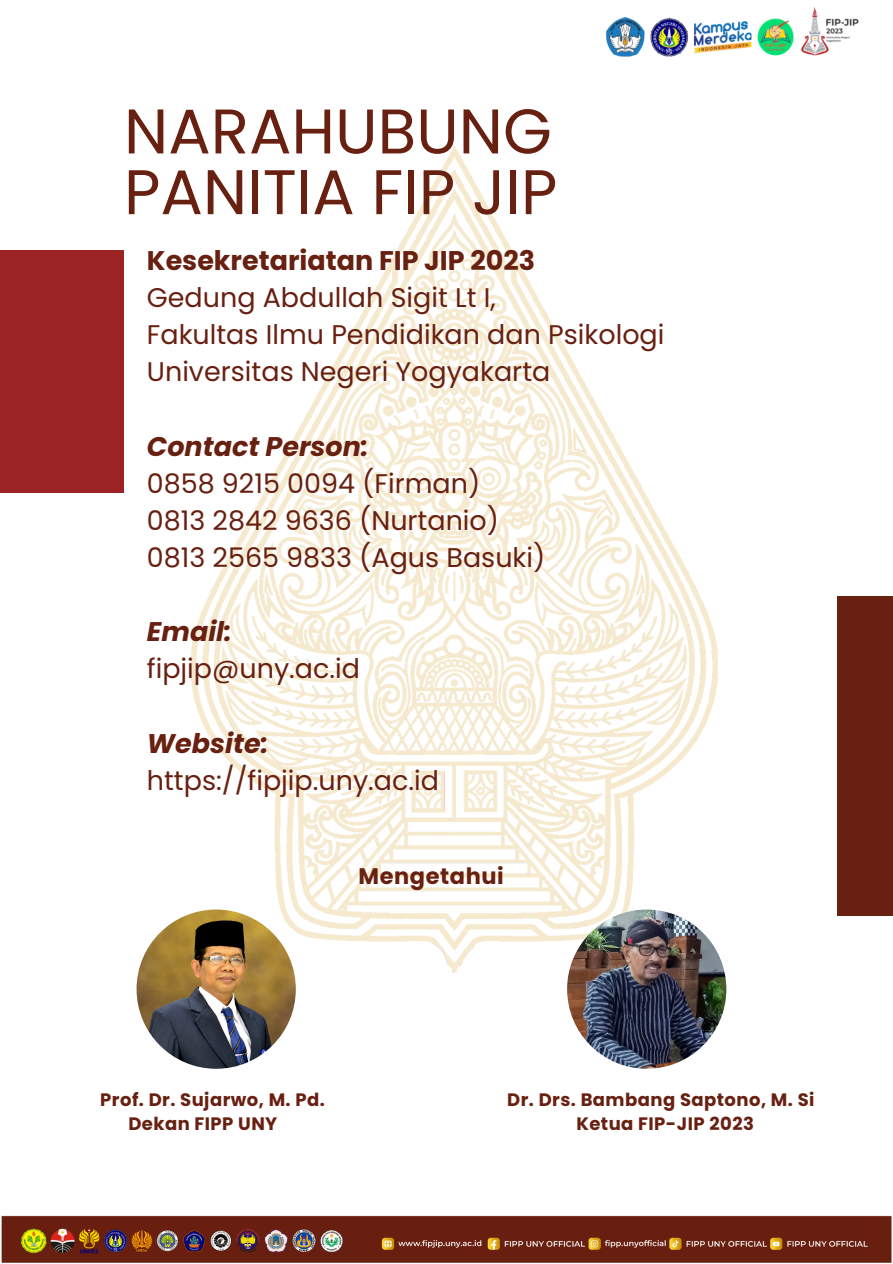
<style>
.page{position:relative;width:893px;height:1264px;background:#fff}
.page>*{position:absolute;margin:0;border:0;box-sizing:border-box;transform-origin:0 0}
.t1{font:63px "Poppins";color:#682011}
.t2{font:27px "Poppins";color:#682011}
.t3{font:italic 700 27px "Poppins";color:#682011}
.t4{font:700 27px "Poppins";color:#682011}
.t5{font:700 22.5px "Poppins";letter-spacing:.025em;color:#682011}
.t6{font:700 18px "Poppins";letter-spacing:.025em;color:#682011}
</style>
<div class="page">
<div style="left:0;top:250px;width:123px;height:242px;background:#9b2323"></div>
<img style="left:191px;top:145px;width:529px;height:860px">
<div style="left:837px;top:596px;width:55px;height:319px;background:#682011"></div>
<img style="left:605px;top:7px;width:254px;height:50px">
<img style="left:1px;top:1215px;width:891px;height:47px">
<img style="left:567px;top:909px;width:159px;height:159px;border-radius:50%">
<img style="left:136px;top:909px;width:160px;height:159px;border-radius:50%">
<p class="t1" style="left:124px;top:87px;width:429px">NARAHUBUNG</p>
<p class="t1" style="left:124px;top:148px;width:435px">PANITIA FIP JIP</p>
<p class="t4" style="left:147px;top:242px;width:390px">Kesekretariatan FIP JIP 2023</p>
<p class="t2" style="left:147px;top:279px;width:350px">Gedung Abdullah Sigit Lt I,</p>
<p class="t2" style="left:147px;top:316px;width:519px">Fakultas Ilmu Pendidikan dan Psikologi</p>
<p class="t2" style="left:147px;top:353px;width:405px">Universitas Negeri Yogyakarta</p>
<p class="t3" style="left:147px;top:427px;width:223px">Contact Person:</p>
<p class="t2" style="left:147px;top:464px;width:335px">0858 9215 0094 (Firman)</p>
<p class="t2" style="left:147px;top:501px;width:354px">0813 2842 9636 (Nurtanio)</p>
<p class="t2" style="left:147px;top:538px;width:400px">0813 2565 9833 (Agus Basuki)</p>
<p class="t3" style="left:147px;top:613px;width:87px">Email:</p>
<p class="t2" style="left:147px;top:650px;width:215px">fipjip@uny.ac.id</p>
<p class="t3" style="left:147px;top:724px;width:123px">Website:</p>
<p class="t2" style="left:147px;top:761px;width:293px">https://fipjip.uny.ac.id</p>
<p class="t5" style="left:358px;top:860px;width:147px">Mengetahui</p>
<p class="t6" style="left:100px;top:1086px;width:226px">Prof. Dr. Sujarwo, M. Pd.</p>
<p class="t6" style="left:128px;top:1111px;width:150px">Dekan FIPP UNY</p>
<p class="t6" style="left:507px;top:1086px;width:309px">Dr. Drs. Bambang Saptono, M. Si</p>
<p class="t6" style="left:576px;top:1111px;width:179px">Ketua FIP-JIP 2023</p>
</div>
